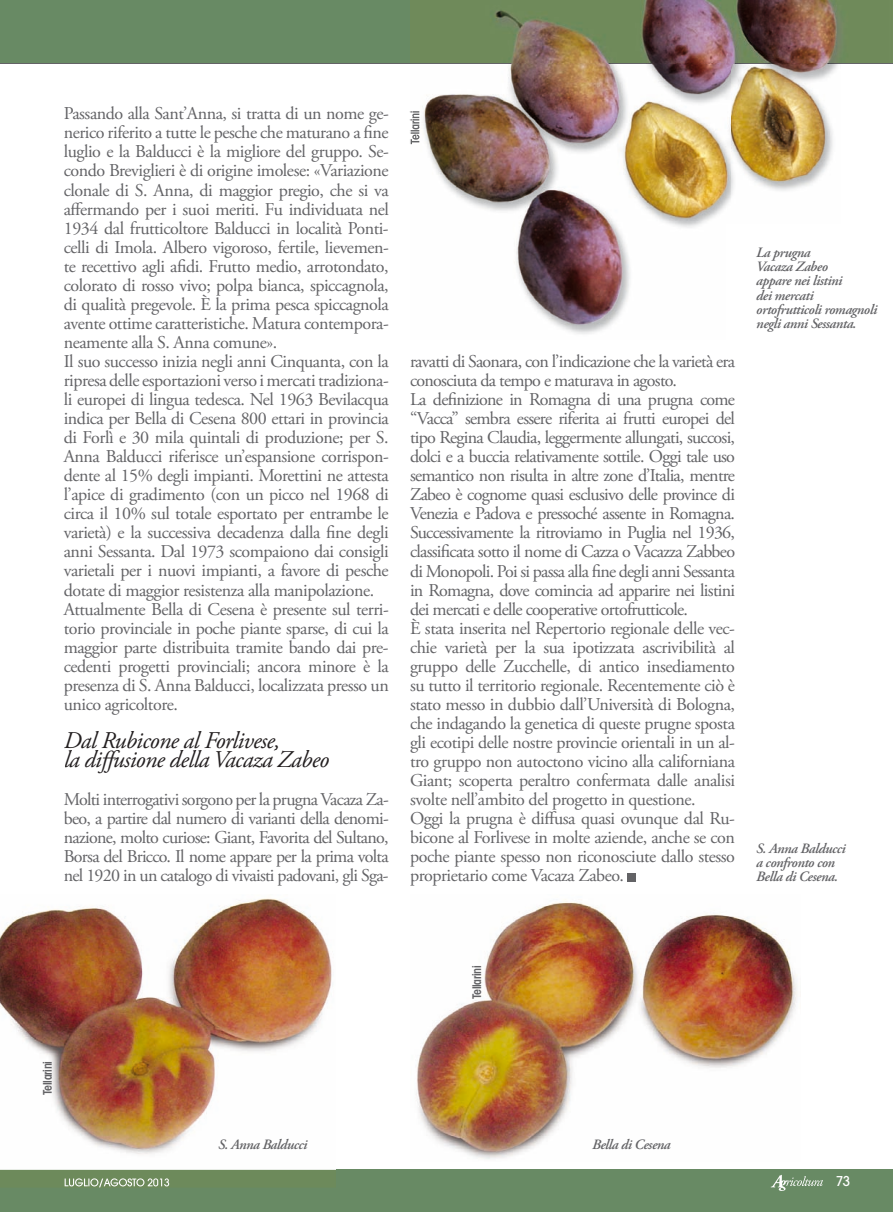
<style>
.page{position:relative;width:893px;height:1212px;background:#fff}
.page>*{position:absolute;margin:0;border:0;box-sizing:border-box;transform-origin:0 0}
.t1{font:italic 24px/19px "Adobe Garamond Pro";letter-spacing:-.025em;color:#231f20}
.t2{font:18px/19px "Adobe Garamond Pro";letter-spacing:-.025em;color:#636366}
.t3{font:italic 600 14.25px/14.2px "Adobe Garamond Pro";letter-spacing:-.03em;color:#636366}
.t4{font:500 13.5px "Avant Garde";color:#fff}
.t5{font:600 condensed 12px "Avant Garde";letter-spacing:-.03em;color:#636366}
</style>
<div class="page">
<div style="left:0;top:0;width:893px;height:64px;background:#688a64"></div>
<div style="left:0;top:1170px;width:893px;height:42px;background:#688a64"></div>
<hr style="left:0;top:63px;width:893px;height:1px;background:#636366">
<svg style="left:771px;top:1175px;width:52px;height:16px"></svg>
<hr style="left:65px;top:750px;width:215px;height:1px;background:#231f20">
<div style="left:628px;top:873px;width:8px;height:8px;background:#636366"></div>
<img style="left:0;top:898px;width:336px;height:289px">
<img style="left:65px;top:1178px;width:104px;height:9px">
<img style="left:416px;top:901px;width:381px;height:258px">
<img style="left:733px;top:64px;width:105px;height:127px">
<img style="left:411px;top:64px;width:322px;height:270px">
<img style="left:489px;top:0;width:360px;height:64px">
<img style="left:410px;top:111px;width:9px;height:33px">
<p class="t2" style="left:64px;top:105px;width:327px">Passando alla Sant’Anna, si tratta di un nome ge&shy;nerico riferito a tutte le pesche che maturano a fine luglio e la Balducci è la migliore del gruppo. Se&shy;condo Breviglieri è di origine imolese: «Variazione clonale di S. Anna, di maggior pregio, che si va affermando per i suoi meriti. Fu individuata nel 1934 dal frutticoltore Balducci in località Ponti&shy;celli di Imola. Albero vigoroso, fertile, lievemen&shy;te recettivo agli afidi. Frutto medio, arrotondato, colorato di rosso vivo; polpa bianca, spiccagnola, di qualità pregevole. è la prima pesca spiccagnola avente ottime caratteristiche. Matura contempora&shy;neamente alla S. Anna comune».<br>Il suo successo inizia negli anni Cinquanta, con la ripresa delle esportazioni verso i mercati tradiziona&shy;li europei di lingua tedesca. Nel 1963 Bevilacqua indica per Bella di Cesena 800 ettari in provincia di Forlì e 30 mila quintali di produzione; per S.<br>Anna Balducci riferisce un’espansione corrispon&shy;dente al 15% degli impianti. Morettini ne attesta l’apice di gradimento (con un picco nel 1968 di circa il 10% sul totale esportato per entrambe le varietà) e la successiva decadenza dalla fine degli anni Sessanta. Dal 1973 scompaiono dai consigli varietali per i nuovi impianti, a favore di pesche dotate di maggior resistenza alla manipolazione.<br>Attualmente Bella di Cesena è presente sul terri&shy;torio provinciale in poche piante sparse, di cui la maggior parte distribuita tramite bando dai pre&shy;cedenti progetti provinciali; ancora minore è la presenza di S. Anna Balducci, localizzata presso un unico agricoltore.</p>
<h1 class="t1" style="left:64px;top:732px;width:267px">Dal Rubicone al Forlivese,<br>la diffusione della Vacaza Zabeo</h1>
<p class="t2" style="left:64px;top:791px;width:327px;text-align:justify">Molti interrogativi sorgono per la prugna Vacaza Za&shy;beo, a partire dal numero di varianti della denomi&shy;nazione, molto curiose: Giant, Favorita del Sultano, Borsa del Bricco. Il nome appare per la prima volta nel 1920 in un catalogo di vivaisti padovani, gli Sga-</p>
<p class="t2" style="left:410px;top:352px;width:327px">ravatti di Saonara, con l’indicazione che la varietà era conosciuta da tempo e maturava in agosto.<br>La definizione in Romagna di una prugna come “Vacca” sembra essere riferita ai frutti europei del tipo Regina Claudia, leggermente allungati, succosi, dolci e a buccia relativamente sottile. Oggi tale uso semantico non risulta in altre zone d’Italia, mentre Zabeo è cognome quasi esclusivo delle province di Venezia e Padova e pressoché assente in Romagna.<br>Successivamente la ritroviamo in Puglia nel 1936, classificata sotto il nome di Cazza o Vacazza Zabbeo di Monopoli. Poi si passa alla fine degli anni Sessanta in Romagna, dove comincia ad apparire nei listini dei mercati e delle cooperative ortofrutticole.<br>è stata inserita nel Repertorio regionale delle vec&shy;chie varietà per la sua ipotizzata ascrivibilità al gruppo delle Zucchelle, di antico insediamento su tutto il territorio regionale. Recentemente ciò è stato messo in dubbio dall’Università di Bologna, che indagando la genetica di queste prugne sposta gli ecotipi delle nostre provincie orientali in un al&shy;tro gruppo non autoctono vicino alla californiana Giant; scoperta peraltro confermata dalle analisi svolte nell’ambito del progetto in questione.<br>Oggi la prugna è diffusa quasi ovunque dal Ru&shy;bicone al Forlivese in molte aziende, anche se con poche piante spesso non riconosciute dallo stesso proprietario come Vacaza Zabeo.</p>
<p class="t3" style="left:756px;top:246px;width:122px">La prugna<br>Vacaza Zabeo<br>appare nei listini<br>dei mercati ortofrutticoli romagnoli negli anni Sessanta.</p>
<p class="t3" style="left:756px;top:842px;width:91px">S. Anna Balducci a confronto con<br>Bella di Cesena.</p>
<p class="t5" style="left:40px;top:1095px;width:35px;rotate:-90deg">Tellarini</p>
<p class="t5" style="left:470px;top:999px;width:35px;rotate:-90deg">Tellarini</p>
<p class="t3" style="left:218px;top:1137px;width:91px">S. Anna Balducci</p>
<p class="t3" style="left:592px;top:1137px;width:80px">Bella di Cesena</p>
<p class="t4" style="left:836px;top:1172px;width:16px">73</p>
</div>
